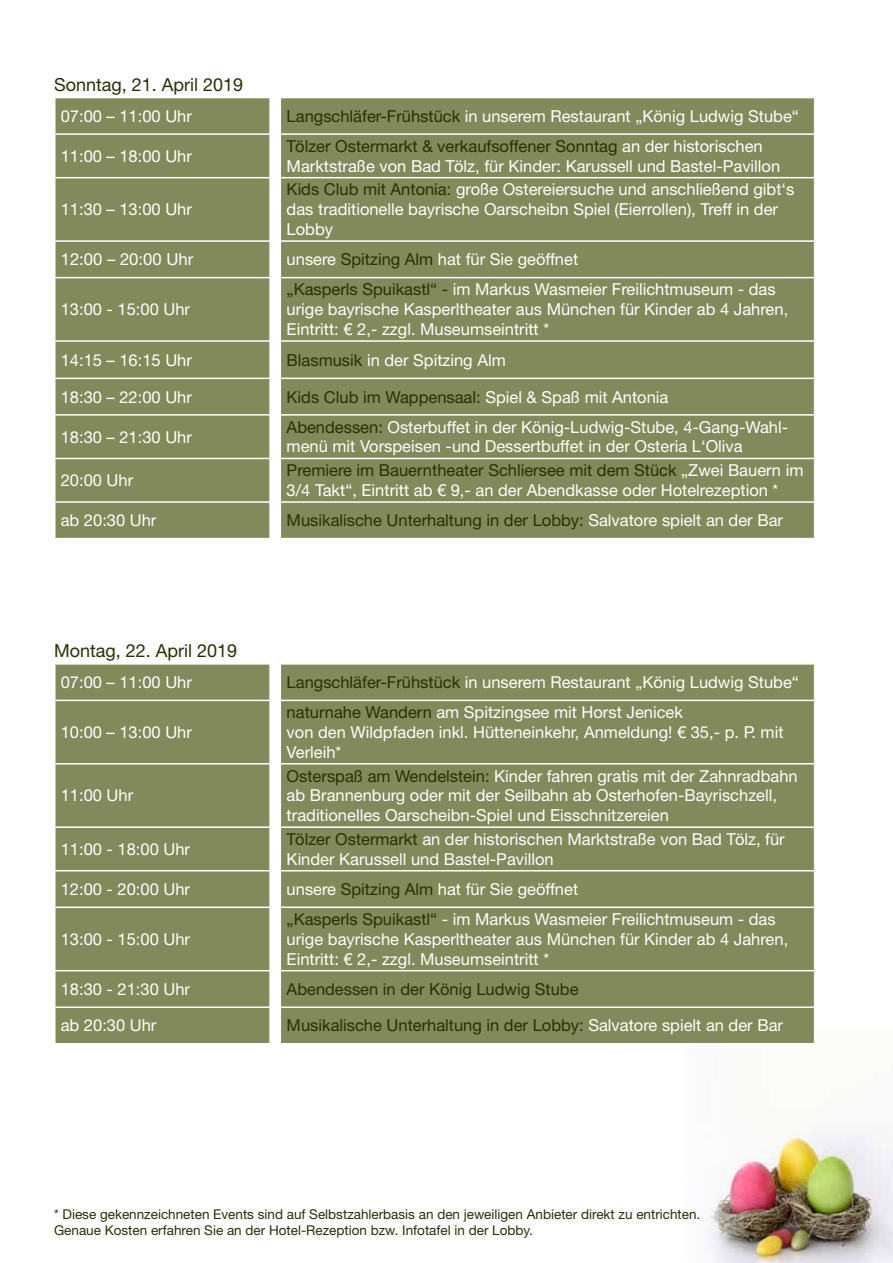
<style>
.page{position:relative;width:893px;height:1263px;background:#fff}
.page>*{position:absolute;margin:0;border:0;box-sizing:border-box;transform-origin:0 0}
.t1{font:18px "Helvetica Neue LT Std";color:#263104}
.t2{font:16.65px "Helvetica Neue LT Std";color:#fff}
.t3{font:16.5px/19.8px "Helvetica Neue LT Std";color:#fff}
.t4{font:16.5px "Helvetica Neue LT Std";color:#263104}
.t5{font:13.5px/16.2px "Helvetica Neue LT Std";color:#263104}
.s1{color:#263104}
.s2{color:#fff}
</style>
<div class="page">
<img style="left:708px;top:1124px;width:185px;height:139px">
<div style="left:56px;top:98px;width:213px;height:440px;background:#82895a"></div>
<div style="left:281px;top:98px;width:533px;height:440px;background:#82895a"></div>
<hr style="left:54px;top:133px;width:227px;height:2px;background:#fff">
<hr style="left:281px;top:133px;width:534px;height:2px;background:#fff">
<hr style="left:54px;top:177px;width:227px;height:1px;background:#fff">
<hr style="left:281px;top:177px;width:534px;height:1px;background:#fff">
<hr style="left:54px;top:240px;width:227px;height:2px;background:#fff">
<hr style="left:281px;top:240px;width:534px;height:2px;background:#fff">
<hr style="left:54px;top:277px;width:227px;height:1px;background:#fff">
<hr style="left:281px;top:277px;width:534px;height:1px;background:#fff">
<hr style="left:54px;top:340px;width:227px;height:2px;background:#fff">
<hr style="left:281px;top:340px;width:534px;height:2px;background:#fff">
<hr style="left:54px;top:378px;width:227px;height:1px;background:#fff">
<hr style="left:281px;top:378px;width:534px;height:1px;background:#fff">
<hr style="left:54px;top:414px;width:227px;height:2px;background:#fff">
<hr style="left:281px;top:414px;width:534px;height:2px;background:#fff">
<hr style="left:54px;top:458px;width:227px;height:1px;background:#fff">
<hr style="left:281px;top:458px;width:534px;height:1px;background:#fff">
<hr style="left:54px;top:501px;width:227px;height:2px;background:#fff">
<hr style="left:281px;top:501px;width:534px;height:2px;background:#fff">
<div style="left:56px;top:665px;width:213px;height:378px;background:#82895a"></div>
<div style="left:281px;top:665px;width:533px;height:378px;background:#82895a"></div>
<hr style="left:54px;top:700px;width:227px;height:1px;background:#fff">
<hr style="left:281px;top:700px;width:534px;height:1px;background:#fff">
<hr style="left:54px;top:763px;width:227px;height:1px;background:#fff">
<hr style="left:281px;top:763px;width:534px;height:1px;background:#fff">
<hr style="left:54px;top:826px;width:227px;height:2px;background:#fff">
<hr style="left:281px;top:826px;width:534px;height:2px;background:#fff">
<hr style="left:54px;top:870px;width:227px;height:1px;background:#fff">
<hr style="left:281px;top:870px;width:534px;height:1px;background:#fff">
<hr style="left:54px;top:906px;width:227px;height:2px;background:#fff">
<hr style="left:281px;top:906px;width:534px;height:2px;background:#fff">
<hr style="left:54px;top:970px;width:227px;height:1px;background:#fff">
<hr style="left:281px;top:970px;width:534px;height:1px;background:#fff">
<hr style="left:54px;top:1006px;width:227px;height:2px;background:#fff">
<hr style="left:281px;top:1006px;width:534px;height:2px;background:#fff">
<p class="t1" style="left:54px;top:74px;width:191px">Sonntag, 21. April 2019</p>
<p class="t3" style="left:61px;top:106px;width:133px">07:00 – 11:00 Uhr</p>
<p class="t3" style="left:287px;top:106px;width:514px"><span class="s1">Langschläfer-Frühstück</span> in unserem Restaurant „König Ludwig Stube“</p>
<p class="t3" style="left:61px;top:146px;width:133px">11:00 – 18:00 Uhr</p>
<p class="t3" style="left:287px;top:136px;width:495px"><span class="s1">Tölzer Ostermarkt &amp; verkaufsoffener Sonntag</span> an der historischen<br>Marktstraße von Bad Tölz, für Kinder: Karussell und Bastel-Pavillon</p>
<p class="t3" style="left:61px;top:199px;width:133px">11:30 – 13:00 Uhr</p>
<p class="t3" style="left:287px;top:179px;width:509px"><span class="s1">Kids Club mit Antonia:</span> große Ostereiersuche und anschließend gibt‘s das traditionelle bayrische Oarscheibn Spiel (Eierrollen), Treff in der<br>Lobby</p>
<p class="t2" style="left:61px;top:249px;width:134px">12:00 – 20:00 Uhr</p>
<p class="t3" style="left:287px;top:249px;width:293px">unsere <span class="s1">Spitzing Alm</span> hat für Sie geöffnet</p>
<p class="t3" style="left:61px;top:299px;width:131px">13:00 - 15:00 Uhr</p>
<p class="t3" style="left:287px;top:279px;width:503px"><span class="s1">„Kasperls Spuikastl“ -</span> im Markus Wasmeier Freilichtmuseum - das urige bayrische Kasperltheater aus München für Kinder ab 4 Jahren,<br>Eintritt: € 2,- zzgl. Museumseintritt *</p>
<p class="t3" style="left:61px;top:350px;width:133px">14:15 – 16:15 Uhr</p>
<p class="t3" style="left:287px;top:350px;width:221px"><span class="s1">Blasmusik</span> in der Spitzing Alm</p>
<p class="t3" style="left:61px;top:386px;width:133px">18:30 – 22:00 Uhr</p>
<p class="t4" style="left:287px;top:387px;width:383px">Kids Club im Wappensaal: <span class="s2">Spiel &amp; Spaß mit Antonia</span></p>
<p class="t3" style="left:61px;top:427px;width:133px">18:30 – 21:30 Uhr</p>
<p class="t3" style="left:287px;top:417px;width:503px"><span class="s1">Abendessen:</span> Osterbuffet in der König-Ludwig-Stube, 4-Gang-Wahl&shy;menü mit Vorspeisen -und Dessertbuffet in der Osteria L‘Oliva</p>
<p class="t3" style="left:61px;top:470px;width:74px">20:00 Uhr</p>
<p class="t3" style="left:287px;top:460px;width:518px"><span class="s1">Premiere im Bauerntheater Schliersee mit dem Stück</span> „Zwei Bauern im<br>3/4 Takt“, Eintritt ab € 9,- an der Abendkasse oder Hotelrezeption *</p>
<p class="t3" style="left:61px;top:510px;width:97px">ab 20:30 Uhr</p>
<p class="t4" style="left:287px;top:510px;width:498px">Musikalische Unterhaltung in der Lobby: <span class="s2">Salvatore spielt an der Bar</span></p>
<p class="t1" style="left:54px;top:640px;width:185px">Montag, 22. April 2019</p>
<p class="t3" style="left:61px;top:672px;width:133px">07:00 – 11:00 Uhr</p>
<p class="t3" style="left:287px;top:672px;width:514px"><span class="s1">Langschläfer-Frühstück</span> in unserem Restaurant „König Ludwig Stube“</p>
<p class="t3" style="left:61px;top:722px;width:133px">10:00 – 13:00 Uhr</p>
<p class="t3" style="left:287px;top:702px;width:498px"><span class="s1">naturnahe Wandern</span> am Spitzingsee mit Horst Jenicek<br>von den Wildpfaden inkl. Hütteneinkehr, Anmeldung! € 35,- p. P. mit<br>Verleih*</p>
<p class="t3" style="left:61px;top:785px;width:74px">11:00 Uhr</p>
<p class="t3" style="left:287px;top:765px;width:513px"><span class="s1">Osterspaß am Wendelstein:</span> Kinder fahren gratis mit der Zahnradbahn ab Brannenburg oder mit der Seilbahn ab Osterhofen-Bayrischzell, traditionelles Oarscheibn-Spiel und Eisschnitzereien</p>
<p class="t3" style="left:61px;top:839px;width:131px">11:00 - 18:00 Uhr</p>
<p class="t3" style="left:287px;top:829px;width:500px"><span class="s1">Tölzer Ostermarkt</span> an der historischen Marktstraße von Bad Tölz, für<br>Kinder Karussell und Bastel-Pavillon</p>
<p class="t3" style="left:61px;top:879px;width:131px">12:00 - 20:00 Uhr</p>
<p class="t3" style="left:287px;top:879px;width:293px">unsere <span class="s1">Spitzing Alm</span> hat für Sie geöffnet</p>
<p class="t3" style="left:61px;top:929px;width:131px">13:00 - 15:00 Uhr</p>
<p class="t3" style="left:287px;top:909px;width:503px"><span class="s1">„Kasperls Spuikastl“</span> - im Markus Wasmeier Freilichtmuseum - das urige bayrische Kasperltheater aus München für Kinder ab 4 Jahren,<br>Eintritt: € 2,- zzgl. Museumseintritt *</p>
<p class="t3" style="left:61px;top:979px;width:131px">18:30 - 21:30 Uhr</p>
<p class="t4" style="left:287px;top:979px;width:293px">Abendessen in der König Ludwig Stube</p>
<p class="t3" style="left:61px;top:1015px;width:97px">ab 20:30 Uhr</p>
<p class="t4" style="left:287px;top:1016px;width:498px">Musikalische Unterhaltung in der Lobby: <span class="s2">Salvatore spielt an der Bar</span></p>
<p class="t5" style="left:54px;top:1205px;width:648px">* Diese gekennzeichneten Events sind auf Selbstzahlerbasis an den jeweiligen Anbieter direkt zu entrichten.<br>Genaue Kosten erfahren Sie an der Hotel-Rezeption bzw. Infotafel in der Lobby.</p>
</div>
